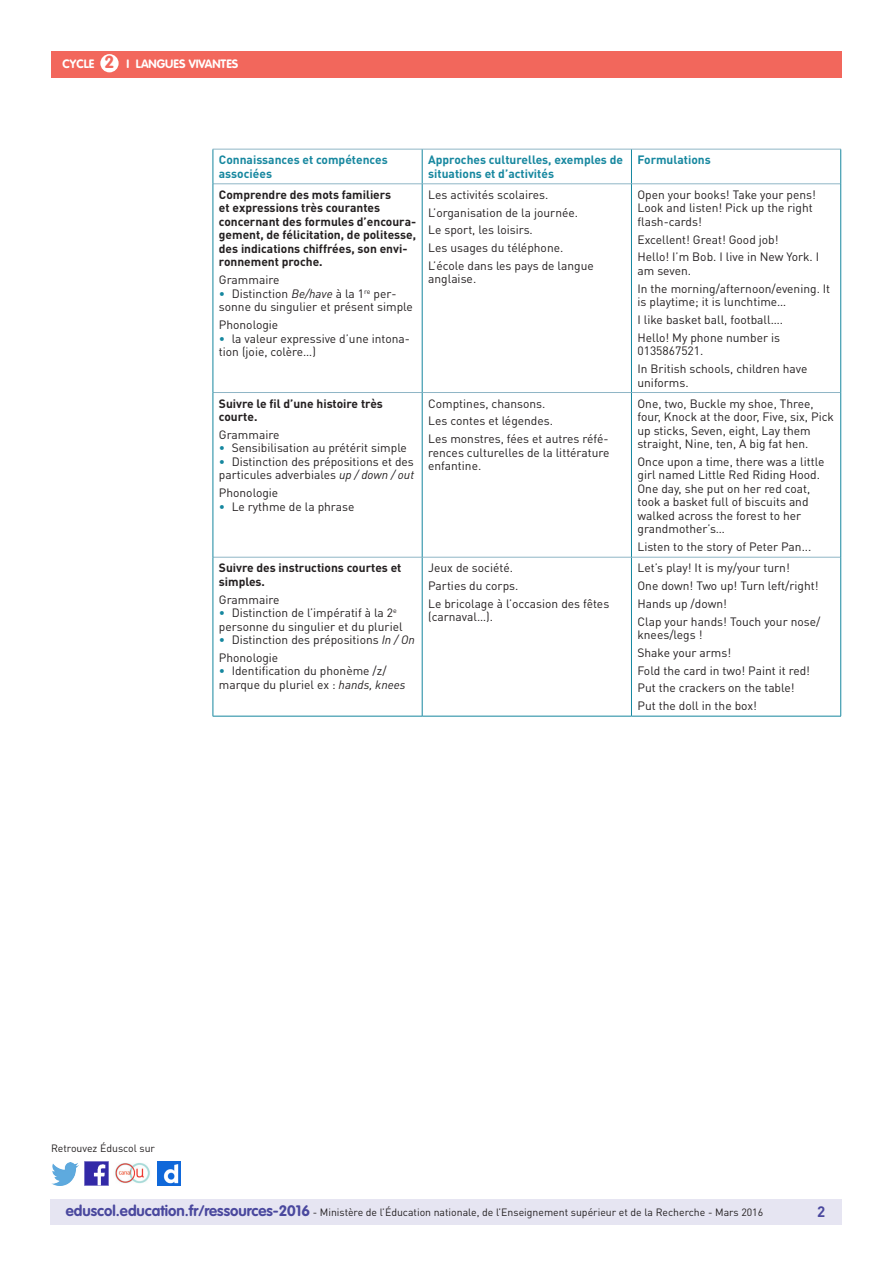
<style>
.page{position:relative;width:893px;height:1263px;background:#fff}
.page>*{position:absolute;margin:0;border:0;box-sizing:border-box;transform-origin:0 0}
.t1{font:700 17.25px "VAG Rounded Std";color:#f2675c}
.t2{font:700 15px "DIN Pro";color:#4a489e}
.Texte_courant_tablea{font:12px/13.5px "DIN Pro";color:#231f20}
._08_Liste_à_puces_ni{font:12px/13.5px "DIN Pro";color:#231f20}
.Texte_courant_tablea-2{font:700 12px/13.5px "DIN Pro";color:#231f20}
.Texte_gras_bleu{font:700 12px/13.5px "DIN Pro";color:#16879f}
.t3{font:700 12px "VAG Rounded Std";color:#fff}
.t4{font:10.5px "DIN Pro";color:#231f20}
.s1{color:#16879f}
.s2{font-style:italic}
.s3{font-family:"VAG Rounded Std";font-weight:700;font-size:15px;color:#4a489e}
</style>
<div class="page">
<div style="left:50px;top:1199px;width:791px;height:26px;background:#e6e5f2"></div>
<div style="left:51px;top:51px;width:791px;height:27px;background:#f2675c"></div>
<div style="left:100px;top:54px;width:19px;height:18px;background:#fff;border-radius:50%"></div>
<img style="left:85px;top:1162px;width:23px;height:23px">
<img style="left:51px;top:1163px;width:28px;height:22px">
<img style="left:158px;top:1162px;width:22px;height:23px">
<img style="left:115px;top:1163px;width:35px;height:21px">
<hr style="left:213px;top:149px;width:209px;height:1px;background:#8fb6c6">
<hr style="left:422px;top:149px;width:209px;height:1px;background:#8fb6c6">
<hr style="left:631px;top:149px;width:210px;height:1px;background:#8fb6c6">
<hr style="left:213px;top:183px;width:209px;height:1px;background:#8fb6c6">
<hr style="left:422px;top:183px;width:209px;height:1px;background:#8fb6c6">
<hr style="left:631px;top:183px;width:209px;height:1px;background:#8fb6c6">
<hr style="left:213px;top:392px;width:209px;height:1px;background:#8fb6c6">
<hr style="left:422px;top:392px;width:209px;height:1px;background:#8fb6c6">
<hr style="left:631px;top:392px;width:209px;height:1px;background:#8fb6c6">
<hr style="left:213px;top:557px;width:209px;height:1px;background:#8fb6c6">
<hr style="left:422px;top:557px;width:209px;height:1px;background:#8fb6c6">
<hr style="left:631px;top:557px;width:209px;height:1px;background:#8fb6c6">
<hr style="left:213px;top:149px;width:1px;height:35px;background:#16879f">
<hr style="left:422px;top:149px;width:1px;height:34px;background:#16879f">
<hr style="left:631px;top:149px;width:1px;height:34px;background:#16879f">
<hr style="left:840px;top:149px;width:1px;height:35px;background:#16879f">
<hr style="left:213px;top:184px;width:1px;height:208px;background:#16879f">
<hr style="left:422px;top:184px;width:1px;height:208px;background:#16879f">
<hr style="left:631px;top:184px;width:1px;height:208px;background:#16879f">
<hr style="left:840px;top:184px;width:1px;height:208px;background:#16879f">
<hr style="left:213px;top:392px;width:1px;height:165px;background:#16879f">
<hr style="left:422px;top:393px;width:1px;height:164px;background:#16879f">
<hr style="left:631px;top:393px;width:1px;height:164px;background:#16879f">
<hr style="left:840px;top:392px;width:1px;height:165px;background:#16879f">
<hr style="left:213px;top:557px;width:1px;height:159px;background:#16879f">
<hr style="left:422px;top:557px;width:1px;height:159px;background:#16879f">
<hr style="left:631px;top:557px;width:1px;height:159px;background:#16879f">
<hr style="left:840px;top:557px;width:1px;height:159px;background:#16879f">
<hr style="left:213px;top:716px;width:209px;height:1px;background:#16879f">
<hr style="left:422px;top:716px;width:209px;height:1px;background:#16879f">
<hr style="left:631px;top:716px;width:210px;height:1px;background:#16879f">
<p class="t1" style="left:105px;top:52px;width:11px">2</p>
<p class="t3" style="left:63px;top:57px;width:33px">CYCLE</p>
<p class="t3" style="left:127px;top:57px;width:113px">I LANGUES VIVANTES</p>
<p class="Texte_gras_bleu" style="left:219px;top:153px;width:170px">Connaissances et compétences associées</p>
<p class="Texte_gras_bleu" style="left:428px;top:153px;width:196px">Approches culturelles, exemples de situations et d’activités</p>
<p class="Texte_gras_bleu" style="left:637px;top:153px;width:75px">Formulations</p>
<p class="Texte_courant_tablea-2" style="left:219px;top:187px;width:199px">Comprendre des mots familiers<br>et expressions très courantes concernant des formules d’encoura&shy;gement, de félicitation, de politesse, des indications chiffrées, son envi&shy;ronnement proche.</p>
<p class="Texte_courant_tablea" style="left:219px;top:273px;width:62px">Grammaire</p>
<p class="_08_Liste_à_puces_ni" style="left:219px;top:286px;width:196px"><span class="s1">•</span> Distinction <span class="s2">Be/have</span> à la 1<sup>re</sup> per&shy;sonne du singulier et présent simple</p>
<p class="Texte_courant_tablea" style="left:219px;top:318px;width:61px">Phonologie</p>
<p class="_08_Liste_à_puces_ni" style="left:219px;top:331px;width:193px"><span class="s1">•</span> la valeur expressive d’une intona&shy;tion (joie, colère…)</p>
<p class="Texte_courant_tablea" style="left:428px;top:188px;width:122px">Les activités scolaires.</p>
<p class="Texte_courant_tablea" style="left:428px;top:205px;width:151px">L’organisation de la journée.</p>
<p class="Texte_courant_tablea" style="left:428px;top:223px;width:106px">Le sport, les loisirs.</p>
<p class="Texte_courant_tablea" style="left:428px;top:241px;width:137px">Les usages du téléphone.</p>
<p class="Texte_courant_tablea" style="left:428px;top:259px;width:167px">L’école dans les pays de langue anglaise.</p>
<p class="Texte_courant_tablea" style="left:637px;top:188px;width:180px">Open your books! Take your pens!<br>Look and listen! Pick up the right flash-cards!</p>
<p class="Texte_courant_tablea" style="left:637px;top:232px;width:143px">Excellent! Great! Good job!</p>
<p class="Texte_courant_tablea" style="left:637px;top:250px;width:183px">Hello! I’m Bob. I live in New York. I am seven.</p>
<p class="Texte_courant_tablea" style="left:637px;top:281px;width:194px">In the morning/afternoon/evening. It is playtime; it is lunchtime…</p>
<p class="Texte_courant_tablea" style="left:637px;top:313px;width:147px">I like basket ball, football….</p>
<p class="Texte_courant_tablea" style="left:637px;top:330px;width:144px">Hello! My phone number is<br>0135867521.</p>
<p class="Texte_courant_tablea" style="left:637px;top:362px;width:172px">In British schools, children have uniforms.</p>
<p class="Texte_courant_tablea-2" style="left:219px;top:396px;width:165px">Suivre le fil d’une histoire très courte.</p>
<p class="Texte_courant_tablea" style="left:219px;top:428px;width:62px">Grammaire</p>
<p class="_08_Liste_à_puces_ni" style="left:219px;top:441px;width:190px"><span class="s1">•</span> Sensibilisation au prétérit simple</p>
<p class="_08_Liste_à_puces_ni" style="left:219px;top:455px;width:197px"><span class="s1">•</span> Distinction des prépositions et des particules adverbiales <span class="s2">up / down / out</span></p>
<p class="Texte_courant_tablea" style="left:219px;top:486px;width:61px">Phonologie</p>
<p class="_08_Liste_à_puces_ni" style="left:219px;top:499px;width:137px"><span class="s1">•</span> Le rythme de la phrase</p>
<p class="Texte_courant_tablea" style="left:428px;top:396px;width:119px">Comptines, chansons.</p>
<p class="Texte_courant_tablea" style="left:428px;top:414px;width:126px">Les contes et légendes.</p>
<p class="Texte_courant_tablea" style="left:428px;top:432px;width:183px;text-align:justify">Les monstres, fées et autres réfé&shy;rences culturelles de la littérature enfantine.</p>
<p class="Texte_courant_tablea-2" style="left:219px;top:561px;width:184px">Suivre des instructions courtes et simples.</p>
<p class="Texte_courant_tablea" style="left:219px;top:592px;width:62px">Grammaire</p>
<p class="_08_Liste_à_puces_ni" style="left:219px;top:606px;width:185px"><span class="s1">•</span> Distinction de l’impératif à la 2<sup>e </sup>personne du singulier et du pluriel</p>
<p class="_08_Liste_à_puces_ni" style="left:219px;top:633px;width:197px"><span class="s1">•</span> Distinction des prépositions <span class="s2">In / On</span></p>
<p class="Texte_courant_tablea" style="left:219px;top:650px;width:61px">Phonologie</p>
<p class="_08_Liste_à_puces_ni" style="left:219px;top:664px;width:188px"><span class="s1">•</span> Identification du phonème /z/ marque du pluriel ex : <span class="s2">hands, knees</span></p>
<p class="Texte_courant_tablea" style="left:428px;top:561px;width:86px">Jeux de société.</p>
<p class="Texte_courant_tablea" style="left:428px;top:579px;width:92px">Parties du corps.</p>
<p class="Texte_courant_tablea" style="left:428px;top:596px;width:183px">Le bricolage à l’occasion des fêtes (carnaval…).</p>
<p class="Texte_courant_tablea" style="left:637px;top:396px;width:198px">One, two, Buckle my shoe, Three, four, Knock at the door, Five, six, Pick up sticks, Seven, eight, Lay them straight, Nine, ten, A big fat hen.</p>
<p class="Texte_courant_tablea" style="left:637px;top:455px;width:188px">Once upon a time, there was a little girl named Little Red Riding Hood.<br>One day, she put on her red coat, took a basket full of biscuits and walked across the forest to her grandmother’s…</p>
<p class="Texte_courant_tablea" style="left:637px;top:540px;width:175px">Listen to the story of Peter Pan...</p>
<p class="Texte_courant_tablea" style="left:637px;top:561px;width:154px">Let’s play! It is my/your turn!</p>
<p class="Texte_courant_tablea" style="left:637px;top:579px;width:183px">One down! Two up! Turn left/right!</p>
<p class="Texte_courant_tablea" style="left:637px;top:596px;width:91px">Hands up /down!</p>
<p class="Texte_courant_tablea" style="left:637px;top:614px;width:184px">Clap your hands! Touch your nose/ knees/legs !</p>
<p class="Texte_courant_tablea" style="left:637px;top:645px;width:95px">Shake your arms!</p>
<p class="Texte_courant_tablea" style="left:637px;top:663px;width:174px">Fold the card in two! Paint it red!</p>
<p class="Texte_courant_tablea" style="left:637px;top:681px;width:159px">Put the crackers on the table!</p>
<p class="Texte_courant_tablea" style="left:637px;top:699px;width:121px">Put the doll in the box!</p>
<p class="t4" style="left:51px;top:1141px;width:106px">Retrouvez Éduscol sur</p>
<p class="t4" style="left:66px;top:1205px;width:699px"><span class="s3">eduscol.education.fr/ressources-2016</span> - Ministère de l’Éducation nationale, de l’Enseignement supérieur et de la Recherche - Mars 2016</p>
<p class="t2" style="left:817px;top:1201px;width:10px">2</p>
</div>
